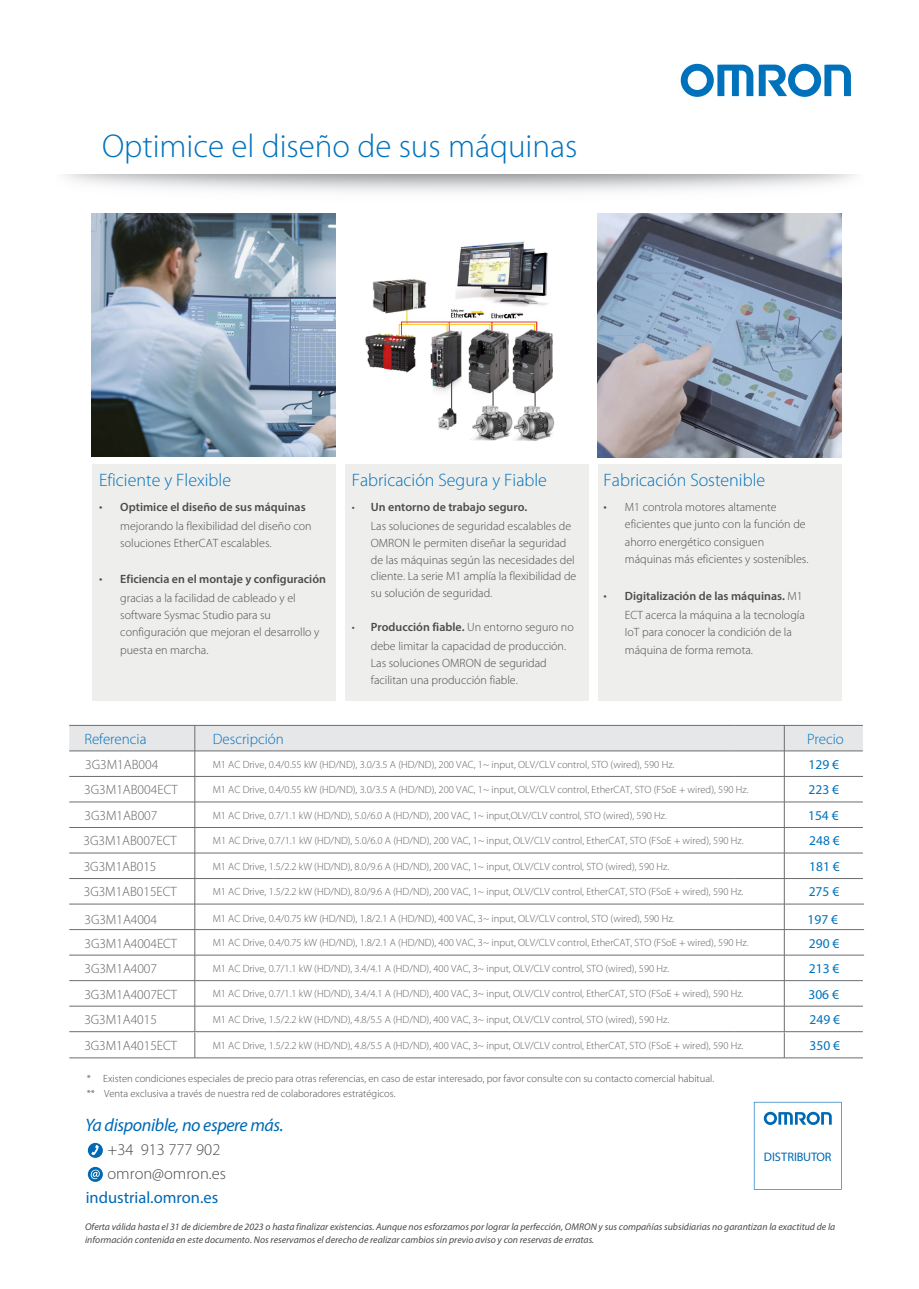
<style>
.page{position:relative;width:919px;height:1289px;background:#fff}
.page>*{position:absolute;margin:0;border:0;box-sizing:border-box;transform-origin:0 0}
.SS_Heading_p2{font:300 33px "Myriad Pro";color:#0072bc}
.SS_Heading_p2-2{font:300 18px "Myriad Pro";color:#0072bc}
.t1{font:italic 18px "Myriad Pro";letter-spacing:-.02em;color:#0069b4}
.t2{font:300 16.5px/24px "Myriad Pro";color:#4a4a49}
.t3{font:16.5px "Myriad Pro";color:#0069b4}
.t4{font:300 15px "Myriad Pro";color:#0072bc}
.t5{font:300 13.5px/25.5px "Myriad Pro";letter-spacing:-.005em;color:#606163}
.t6{font:13.5px/25.5px "Myriad Pro";color:#0072bc;text-align:justify}
.t7{font:12.3px "Myriad Pro";color:#0069b4}
.SS_Body{font:300 12px/16.8px "Myriad Pro";color:#4b4c4d}
.SS_Body-2{font:600 12px/19px "Myriad Pro";color:#4b4c4d}
.t8{font:300 10.5px "Myriad Pro";color:#606163}
.t9{font:300 10.5px/14.7px "Myriad Pro";color:#4a4a49}
.t10{font:italic 9.75px/12.9px "Myriad Pro";color:#4a4a49}
.s1{font-size:13.5px}
.s2{font-weight:600}
.s3{font-weight:300;font-size:13.5px}
.s4{font-weight:300}
</style>
<div class="page">
<svg style="left:680px;top:64px;width:170px;height:33px"></svg>
<img style="left:92px;top:213px;width:244px;height:244px">
<div style="left:93px;top:464px;width:243px;height:236px;background:#eeeeec"></div>
<img style="left:365px;top:241px;width:190px;height:200px">
<div style="left:345px;top:464px;width:243px;height:236px;background:#eeeeec"></div>
<img style="left:598px;top:214px;width:243px;height:243px">
<div style="left:598px;top:464px;width:243px;height:236px;background:#eeeeec"></div>
<svg style="left:88px;top:1142px;width:15px;height:15px"></svg>
<svg style="left:91px;top:1144px;width:8px;height:11px"></svg>
<svg style="left:88px;top:1166px;width:15px;height:15px"></svg>
<svg style="left:91px;top:1169px;width:9px;height:10px"></svg>
<hr style="left:734px;top:903px;width:130px;height:1px;background:#6c6d70">
<hr style="left:734px;top:929px;width:130px;height:1px;background:#6c6d70">
<hr style="left:734px;top:954px;width:130px;height:1px;background:#6c6d70">
<svg style="left:69px;top:725px;width:793px;height:332px"></svg>
<hr style="left:69px;top:1057px;width:205px;height:1px;background:#6c6d70">
<hr style="left:274px;top:1057px;width:460px;height:1px;background:#6c6d70">
<hr style="left:734px;top:1057px;width:128px;height:1px;background:#6c6d70">
<svg style="left:753px;top:1101px;width:88px;height:88px"></svg>
<p class="SS_Heading_p2" style="left:102px;top:126px;width:477px">Optimice el diseño de sus máquinas</p>
<p class="SS_Heading_p2-2" style="left:99px;top:469px;width:133px">Eficiente y Flexible</p>
<p class="SS_Body" style="left:120px;top:498px;width:193px;line-height:18.8px;text-indent:-21px"><span class="s1">•</span> <span class="s2">Optimice el diseño de sus máquinas </span>mejorando la flexibilidad del diseño con</p>
<p class="SS_Body" style="left:120px;top:534px;width:153px">soluciones EtherCAT escalables.</p>
<p class="SS_Body-2" style="left:120px;top:569px;width:207px;text-indent:-21px"><span class="s3">•</span> Eficiencia en el montaje y configuración <span class="s4">gracias a la facilidad de cableado y el</span></p>
<p class="SS_Body" style="left:120px;top:606px;width:201px">software Sysmac Studio para su configuración que mejoran el desarrollo y</p>
<p class="SS_Body" style="left:120px;top:641px;width:90px">puesta en marcha.</p>
<p class="SS_Heading_p2-2" style="left:352px;top:469px;width:197px">Fabricación Segura y Fiable</p>
<p class="SS_Body" style="left:371px;top:497px;width:202px;line-height:19px;text-indent:-19px">• <span class="s2">Un entorno de trabajo seguro.<br></span>Las soluciones de seguridad escalables de</p>
<p class="SS_Body" style="left:371px;top:534px;width:207px">OMRON le permiten diseñar la seguridad de las máquinas según las necesidades del cliente. La serie M1 amplía la flexibilidad de su solución de seguridad.</p>
<p class="SS_Body" style="left:371px;top:617px;width:204px;line-height:19px;text-indent:-19px">• <span class="s2">Producción fiable.</span> Un entorno seguro no debe limitar la capacidad de producción.</p>
<p class="SS_Body" style="left:371px;top:654px;width:177px">Las soluciones OMRON de seguridad facilitan una producción fiable.</p>
<p class="SS_Heading_p2-2" style="left:603px;top:469px;width:163px">Fabricación Sostenible</p>
<p class="SS_Body" style="left:625px;top:498px;width:185px;line-height:17.4px;text-indent:-21px"><span class="s1">•</span> M1 controla motores altamente eficientes que junto con la función de ahorro energético consiguen máquinas más eficientes y sostenibles.</p>
<p class="SS_Body" style="left:603px;top:586px;width:203px;line-height:19px;text-align:right"><span class="s1">•</span> <span class="s2">Digitalización de las máquinas.</span> M1<br>ECT acerca la máquina a la tecnología</p>
<p class="SS_Body" style="left:625px;top:623px;width:168px;line-height:18.1px">IoT para conocer la condición de la máquina de forma remota.</p>
<h3 class="t4" style="left:84px;top:729px;width:64px">Referencia</h3>
<h3 class="t4" style="left:213px;top:729px;width:73px">Descripción</h3>
<h3 class="t4" style="left:807px;top:729px;width:38px">Precio</h3>
<p class="t5" style="left:85px;top:751px;width:75px">3G3M1AB004</p>
<p class="t6" style="left:808px;top:751px;width:33px">129 € 223 € 154 €</p>
<p class="t5" style="left:84px;top:828px;width:94px">3G3M1AB007ECT</p>
<p class="t8" style="left:213px;top:757px;width:463px">M1 AC Drive, 0.4/0.55 kW (HD/ND), 3.0/3.5 A (HD/ND), 200 VAC, 1~ input, OLV/CLV control, STO (wired), 590 Hz.</p>
<p class="t8" style="left:213px;top:783px;width:537px">M1 AC Drive, 0.4/0.55 kW (HD/ND), 3.0/3.5 A (HD/ND), 200 VAC, 1~ input, OLV/CLV control, EtherCAT, STO (FSoE + wired), 590 Hz.</p>
<p class="t8" style="left:213px;top:808px;width:456px">M1 AC Drive, 0.7/1.1 kW (HD/ND), 5.0/6.0 A (HD/ND), 200 VAC, 1~ input,OLV/CLV control, STO (wired), 590 Hz.</p>
<p class="t8" style="left:213px;top:834px;width:532px">M1 AC Drive, 0.7/1.1 kW (HD/ND), 5.0/6.0 A (HD/ND), 200 VAC, 1~ input, OLV/CLV control, EtherCAT, STO (FSoE + wired), 590 Hz.</p>
<p class="t8" style="left:213px;top:860px;width:458px">M1 AC Drive, 1.5/2.2 kW (HD/ND), 8.0/9.6 A (HD/ND), 200 VAC, 1~ input, OLV/CLV control, STO (wired), 590 Hz.</p>
<p class="t5" style="left:84px;top:776px;width:95px">3G3M1AB004ECT</p>
<p class="t5" style="left:84px;top:802px;width:74px">3G3M1AB007</p>
<p class="t6" style="left:808px;top:828px;width:33px">248 € 181 € 275 €</p>
<p class="t5" style="left:84px;top:853px;width:74px">3G3M1AB015</p>
<p class="t5" style="left:84px;top:878px;width:94px;line-height:27.2px">3G3M1AB015ECT<br>3G3M1A4004</p>
<p class="t5" style="left:84px;top:930px;width:94px">3G3M1A4004ECT<br>3G3M1A4007<br>3G3M1A4007ECT<br>3G3M1A4015</p>
<p class="t8" style="left:213px;top:885px;width:532px">M1 AC Drive, 1.5/2.2 kW (HD/ND), 8.0/9.6 A (HD/ND), 200 VAC, 1~ input, OLV/CLV control, EtherCAT, STO (FSoE + wired), 590 Hz.</p>
<p class="t8" style="left:213px;top:912px;width:463px">M1 AC Drive, 0.4/0.75 kW (HD/ND), 1.8/2.1 A (HD/ND), 400 VAC, 3~ input, OLV/CLV control, STO (wired), 590 Hz.</p>
<p class="t8" style="left:213px;top:936px;width:537px">M1 AC Drive, 0.4/0.75 kW (HD/ND), 1.8/2.1 A (HD/ND), 400 VAC, 3~ input, OLV/CLV control, EtherCAT, STO (FSoE + wired), 590 Hz.</p>
<p class="t8" style="left:213px;top:962px;width:458px">M1 AC Drive, 0.7/1.1 kW (HD/ND), 3.4/4.1 A (HD/ND), 400 VAC, 3~ input, OLV/CLV control, STO (wired), 590 Hz.</p>
<p class="t8" style="left:213px;top:987px;width:532px">M1 AC Drive, 0.7/1.1 kW (HD/ND), 3.4/4.1 A (HD/ND), 400 VAC, 3~ input, OLV/CLV control, EtherCAT, STO (FSoE + wired), 590 Hz.</p>
<p class="t8" style="left:213px;top:1013px;width:458px">M1 AC Drive, 1.5/2.2 kW (HD/ND), 4.8/5.5 A (HD/ND), 400 VAC, 3~ input, OLV/CLV control, STO (wired), 590 Hz.</p>
<p class="t6" style="left:807px;top:906px;width:32px">197 €</p>
<p class="t6" style="left:808px;top:930px;width:33px">290 € 213 € 306 € 249 €</p>
<p class="t5" style="left:84px;top:1032px;width:94px">3G3M1A4015ECT</p>
<p class="t8" style="left:213px;top:1039px;width:532px">M1 AC Drive, 1.5/2.2 kW (HD/ND), 4.8/5.5 A (HD/ND), 400 VAC, 3~ input, OLV/CLV control, EtherCAT, STO (FSoE + wired), 590 Hz.</p>
<p class="t6" style="left:809px;top:1032px;width:32px">350 €</p>
<p class="t9" style="left:87px;top:1071px;width:629px">* Existen condiciones especiales de precio para otras referencias, en caso de estar interesado, por favor consulte con su contacto comercial habitual. ** Venta exclusiva a través de nuestra red de colaboradores estratégicos.</p>
<h2 class="t1" style="left:85px;top:1113px;width:200px">Ya disponible, no espere más.</h2>
<h3 class="t2" style="left:107px;top:1137px;width:120px">+34 913 777 902 omron@omron.es</h3>
<h3 class="t3" style="left:86px;top:1187px;width:134px">industrial.omron.es</h3>
<p class="t10" style="left:85px;top:1219px;width:751px">Oferta válida hasta el 31 de diciembre de 2023 o hasta finalizar existencias. Aunque nos esforzamos por lograr la perfección, OMRON y sus compañías subsidiarias no garantizan la exactitud de la información contenida en este documento. Nos reservamos el derecho de realizar cambios sin previo aviso y con reservas de erratas.</p>
<p class="t7" style="left:763px;top:1151px;width:69px">DISTRIBUTOR</p>
</div>
